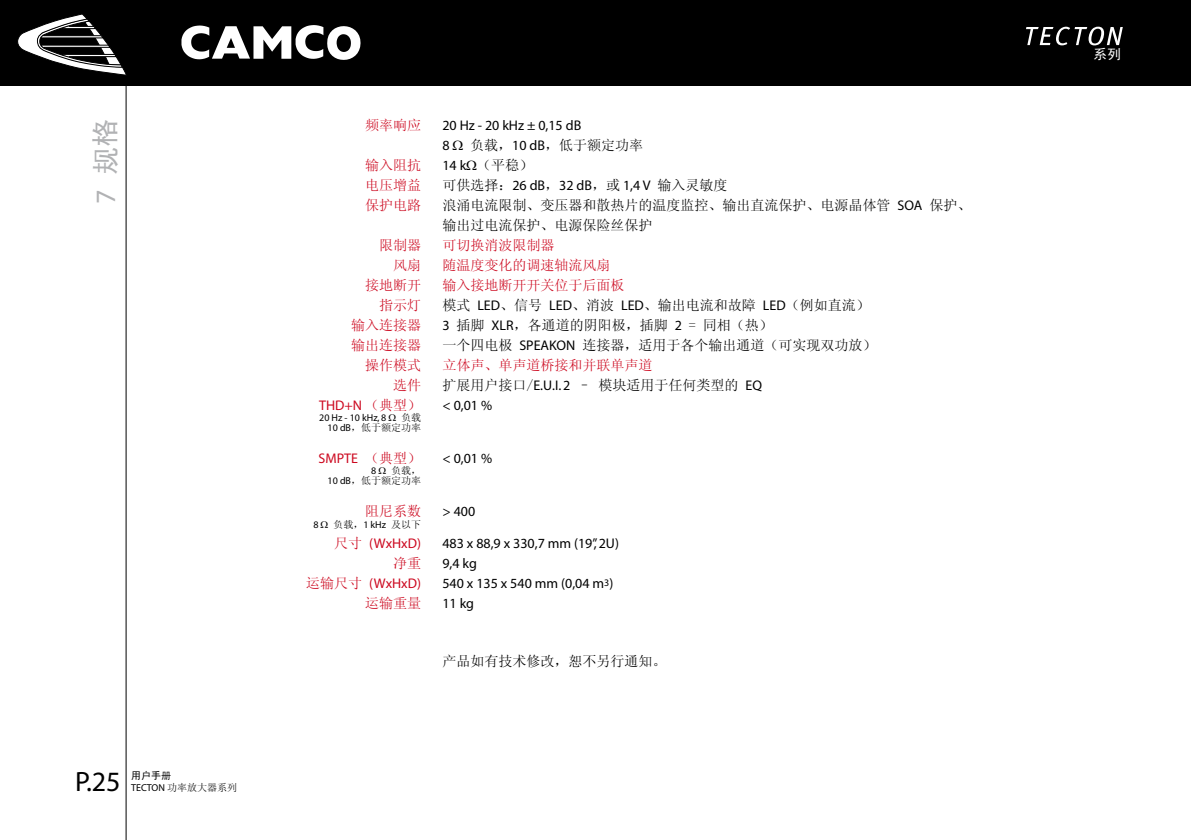
<style>
.page{position:relative;width:1191px;height:840px;background:#fff}
.page>*{position:absolute;margin:0;border:0;box-sizing:border-box;transform-origin:0 0}
.t1{font:28px "Myriad";color:#000}
.t2{font:28px "Sim Hei";color:#b1b2b4}
.t3{font:14px/20px "Sim Sun";color:#000}
.t4{font:14px "Sim Sun";color:#cc071e}
.t5{font:14px/20px "Myriad";color:#000}
.t6{font:14px "Myriad";color:#cc071e}
.t7{font:14px "Sim Hei";color:#fff}
.t8{font:10px/10px "Sim Sun";color:#000;text-align:right}
.t9{font:10px "Myriad";color:#000}
.t10{font:10px "Sim Hei";color:#000}
.s1{font-family:"Myriad"}
.s2{font-family:"Sim Sun"}
.s3{font-size:10px}
</style>
<div class="page">
<div style="left:0;top:0;width:1191px;height:85px;background:#000"></div>
<svg style="left:181px;top:25px;width:179px;height:35px"></svg>
<hr style="left:126px;top:0;width:1px;height:839px;background:#000">
<svg style="left:1026px;top:27px;width:96px;height:18px"></svg>
<svg style="left:17px;top:14px;width:109px;height:61px"></svg>
<h1 class="t2" style="left:91px;top:203px;width:86px;rotate:-90deg"><span class="s1">7</span> 规格</h1>
<p class="t10" style="left:131px;top:770px;width:41px">用户手册</p>
<h1 class="t1" style="left:75px;top:767px;width:47px">P.25</h1>
<p class="t8" style="left:131px;top:782px;width:107px"><span class="s1">TECTON</span> 功率放大器系列</p>
<p class="t4" style="left:365px;top:118px;width:57px">频率响应</p>
<p class="t5" style="left:442px;top:115px;width:140px">20 Hz - 20 kHz ± 0,1 5 dB<br>8</p>
<p class="t3" style="left:470px;top:135px;width:174px">负载，<span class="s1">1 0 dB</span>，低于额定功率</p>
<p class="t4" style="left:365px;top:158px;width:57px">输入阻抗</p>
<p class="t3" style="left:442px;top:155px;width:92px"><span class="s1">14 k</span> （平稳）</p>
<p class="t4" style="left:365px;top:178px;width:57px">电压增益</p>
<p class="t3" style="left:442px;top:175px;width:287px">可供选择：<span class="s1">26 dB</span>，<span class="s1">32 dB</span>，或 <span class="s1">1 ,4 V</span> 输入灵敏度</p>
<p class="t4" style="left:365px;top:198px;width:57px">保护电路</p>
<p class="t3" style="left:442px;top:195px;width:530px">浪涌电流限制、变压器和散热片的温度监控、输出直流保护、电源晶体管 <span class="s1">SOA</span> 保护、输出过电流保护、电源保险丝保护</p>
<p class="t4" style="left:379px;top:238px;width:43px">限制器</p>
<p class="t4" style="left:442px;top:238px;width:113px">可切换消波限制器</p>
<p class="t4" style="left:393px;top:258px;width:29px">风扇</p>
<p class="t4" style="left:442px;top:258px;width:169px">随温度变化的调速轴流风扇</p>
<p class="t4" style="left:365px;top:278px;width:57px">接地断开</p>
<p class="t4" style="left:442px;top:278px;width:183px">输入接地断开开关位于后面板</p>
<p class="t4" style="left:379px;top:298px;width:43px">指示灯</p>
<p class="t3" style="left:442px;top:295px;width:429px">模式 <span class="s1">LED</span>、信号 <span class="s1">LED</span>、消波 <span class="s1">LED</span>、输出电流和故障 <span class="s1">LED</span>（例如直流）</p>
<p class="t4" style="left:351px;top:318px;width:71px">输入连接器</p>
<p class="t3" style="left:442px;top:315px;width:332px"><span class="s1">3</span> 插脚 <span class="s1">XLR</span>，各通道的阴阳极，插脚 <span class="s1">2</span> = 同相（热）</p>
<p class="t4" style="left:351px;top:338px;width:71px">输出连接器</p>
<p class="t3" style="left:442px;top:335px;width:435px">一个四电极 <span class="s1">SPEAKON</span> 连接器，适用于各个输出通道（可实现双功放）</p>
<p class="t4" style="left:365px;top:358px;width:57px">操作模式</p>
<p class="t4" style="left:442px;top:358px;width:211px">立体声、单声道桥接和并联单声道</p>
<p class="t4" style="left:393px;top:378px;width:29px">选件</p>
<p class="t3" style="left:442px;top:375px;width:321px">扩展用户接口/<span class="s1">E.U.I. 2</span> – 模块适用于任何类型的 <span class="s1">EQ</span></p>
<p class="t6" style="left:319px;top:398px;width:103px">THD+N <span class="s2">（典型）</span></p>
<p class="t5" style="left:442px;top:395px;width:51px">&lt; 0,01 %</p>
<p class="t9" style="left:319px;top:413px;width:68px">20 Hz - 1 0 kHz, 8</p>
<p class="t8" style="left:328px;top:412px;width:95px">负载<br><span class="s1">1 0 dB</span>，低于额定功率</p>
<p class="t6" style="left:318px;top:451px;width:104px">SMPTE <span class="s2">（典型）</span></p>
<p class="t5" style="left:442px;top:448px;width:51px">&lt; 0,01 %</p>
<p class="t9" style="left:371px;top:465px;width:7px">8</p>
<p class="t8" style="left:328px;top:465px;width:95px">负载，<br><span class="s1">1 0 dB</span>，低于额定功率</p>
<p class="t4" style="left:365px;top:503px;width:57px">阻尼系数</p>
<p class="t5" style="left:442px;top:501px;width:34px">&gt; 400</p>
<p class="t9" style="left:313px;top:519px;width:7px">8</p>
<p class="t8" style="left:333px;top:518px;width:89px">负载，<span class="s1">1 kHz</span> 及以下</p>
<p class="t6" style="left:334px;top:535px;width:89px"><span class="s2">尺寸</span> (WxHxD)</p>
<p class="t5" style="left:442px;top:533px;width:178px">483 x 88,9 x 330,7 mm (1 9”, 2U)</p>
<p class="t4" style="left:393px;top:555px;width:29px">净重</p>
<p class="t5" style="left:442px;top:553px;width:36px">9,4 kg</p>
<p class="t6" style="left:306px;top:575px;width:117px"><span class="s2">运输尺寸</span> (WxHxD)</p>
<p class="t5" style="left:442px;top:573px;width:172px">540 x 1 35 x 540 mm (0,04 m<span class="s3">3</span>)</p>
<p class="t4" style="left:365px;top:595px;width:57px">运输重量</p>
<p class="t5" style="left:442px;top:593px;width:33px">11 kg</p>
<p class="t3" style="left:442px;top:650px;width:226px">产品如有技术修改，恕不另行通知。</p>
<p class="t7" style="left:1093px;top:47px;width:29px">系列</p>
</div>
